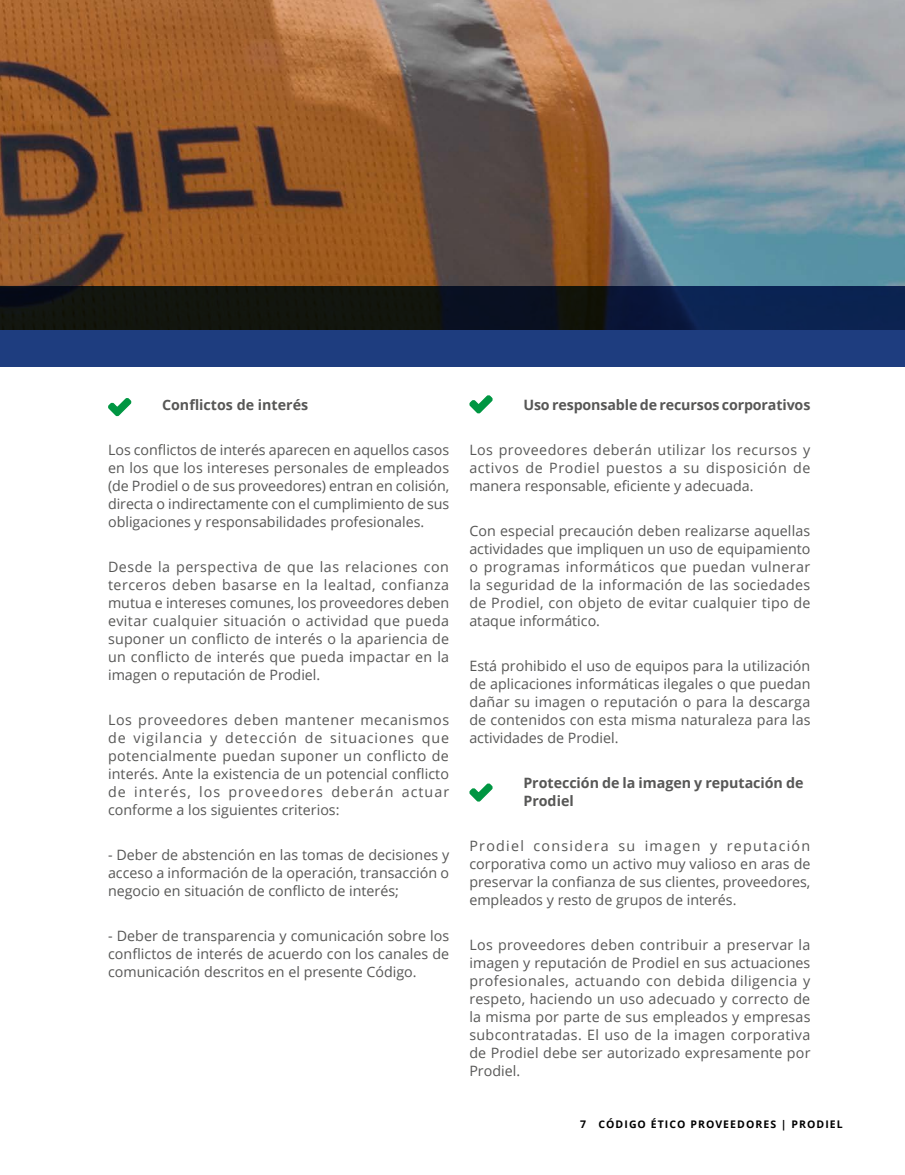
<style>
.page{position:relative;width:905px;height:1175px;background:#fff}
.page>*{position:absolute;margin:0;border:0;box-sizing:border-box;transform-origin:0 0}
.t1{font:14.25px/18px "Open Sans";color:#575756;text-align:justify}
.t2{font:700 14.25px/18px "Open Sans";letter-spacing:-.005em;color:#575756}
.t3{font:700 10.5px "Open Sans";letter-spacing:.1em;color:#000}
</style>
<div class="page">
<img style="left:0;top:0;width:904px;height:286px">
<svg style="left:0;top:286px;width:904px;height:80px;background:#15284d"></svg>
<svg style="left:108px;top:398px;width:24px;height:19px"></svg>
<svg style="left:469px;top:783px;width:24px;height:19px"></svg>
<svg style="left:469px;top:395px;width:24px;height:19px"></svg>
<p class="t2" style="left:162px;top:395px;width:148px">Conflictos de interés</p>
<p class="t1" style="left:108px;top:440px;width:343px">Los conflictos de interés aparecen en aquellos casos en los que los intereses personales de empleados (de Prodiel o de sus proveedores) entran en colisión, directa o indirectamente con el cumplimiento de sus obligaciones y responsabilidades profesionales.</p>
<p class="t1" style="left:108px;top:557px;width:342px">Desde la perspectiva de que las relaciones con terceros deben basarse en la lealtad, confianza mutua e intereses comunes, los proveedores deben evitar cualquier situación o actividad que pueda suponer un conflicto de interés o la apariencia de un conflicto de interés que pueda impactar en la imagen o reputación de Prodiel.</p>
<p class="t1" style="left:108px;top:710px;width:342px">Los proveedores deben mantener mecanismos de vigilancia y detección de situaciones que potencialmente puedan suponer un conflicto de interés. Ante la existencia de un potencial conflicto de interés, los proveedores deberán actuar conforme a los siguientes criterios:</p>
<p class="t1" style="left:108px;top:845px;width:343px">- Deber de abstención en las tomas de decisiones y acceso a información de la operación, transacción o negocio en situación de conflicto de interés;</p>
<p class="t1" style="left:108px;top:926px;width:342px">- Deber de transparencia y comunicación sobre los conflictos de interés de acuerdo con los canales de comunicación descritos en el presente Código.</p>
<p class="t2" style="left:523px;top:395px;width:288px">Uso responsable de recursos corporativos</p>
<p class="t1" style="left:469px;top:440px;width:342px">Los proveedores deberán utilizar los recursos y activos de Prodiel puestos a su disposición de manera responsable, eficiente y adecuada.</p>
<p class="t1" style="left:469px;top:521px;width:342px">Con especial precaución deben realizarse aquellas actividades que impliquen un uso de equipamiento o programas informáticos que puedan vulnerar la seguridad de la información de las sociedades de Prodiel, con objeto de evitar cualquier tipo de ataque informático.</p>
<p class="t1" style="left:469px;top:656px;width:343px">Está prohibido el uso de equipos para la utilización de aplicaciones informáticas ilegales o que puedan dañar su imagen o reputación o para la descarga de contenidos con esta misma naturaleza para las actividades de Prodiel.</p>
<p class="t2" style="left:523px;top:773px;width:281px">Protección de la imagen y reputación de<br>Prodiel</p>
<p class="t1" style="left:469px;top:836px;width:342px">Prodiel considera su imagen y reputación corporativa como un activo muy valioso en aras de preservar la confianza de sus clientes, proveedores, empleados y resto de grupos de interés.</p>
<p class="t1" style="left:469px;top:935px;width:342px">Los proveedores deben contribuir a preservar la imagen y reputación de Prodiel en sus actuaciones profesionales, actuando con debida diligencia y respeto, haciendo un uso adecuado y correcto de la misma por parte de sus empleados y empresas subcontratadas. El uso de la imagen corporativa de Prodiel debe ser autorizado expresamente por Prodiel.</p>
<p class="t3" style="left:580px;top:1116px;width:264px">7 CÓDIGO ÉTICO PROVEEDORES | PRODIEL</p>
</div>
